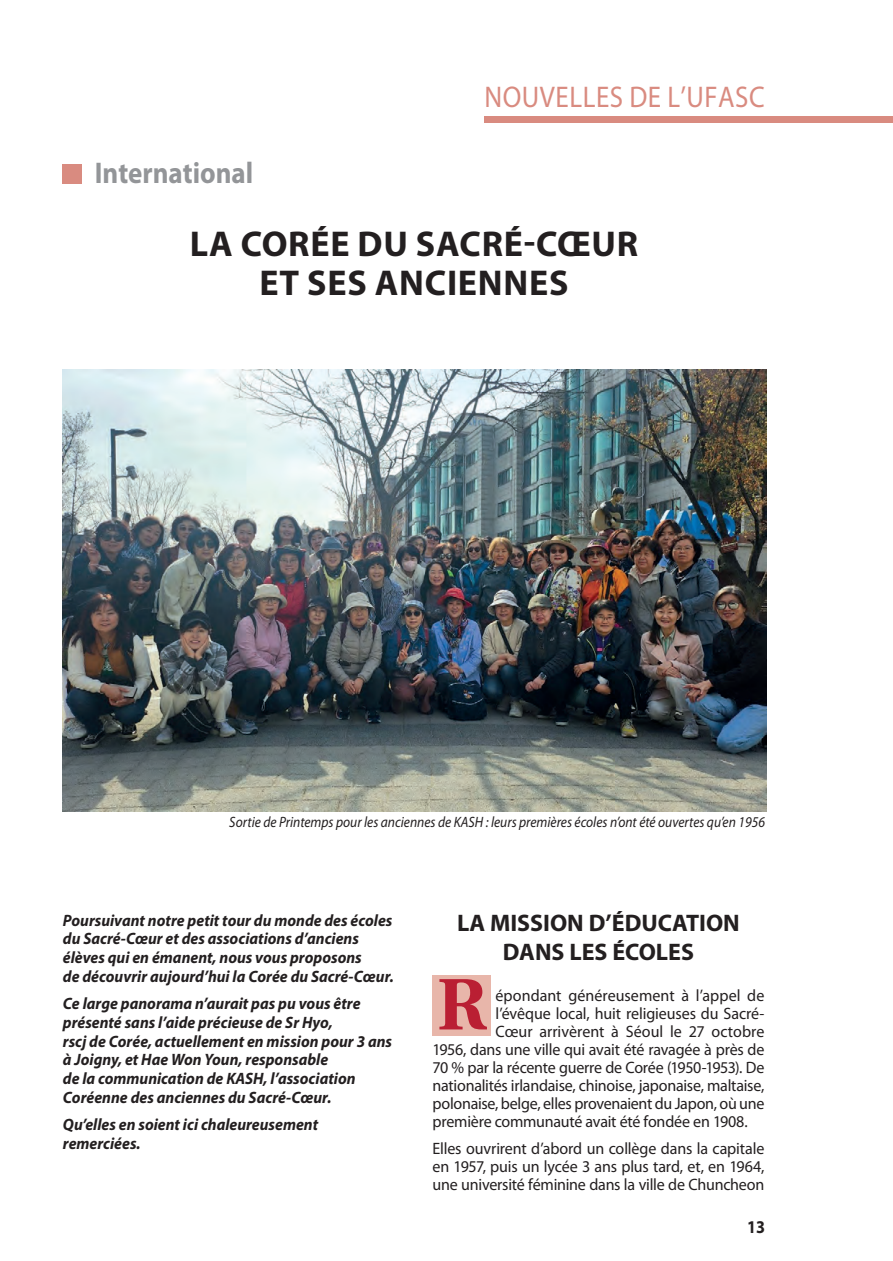
<style>
.page{position:relative;width:893px;height:1261px;background:#fff}
.page>*{position:absolute;margin:0;border:0;box-sizing:border-box;transform-origin:0 0}
.t1{font:700 72.75px "Utopia";color:#ba1f33}
.t2{font:700 36px/39px "Myriad Pro";letter-spacing:.02em;color:#231f20;text-align:center}
.t3{font:30px "Myriad Pro";letter-spacing:.02em;color:#d98b80;scale:.9 1}
.t4{font:700 30px "Myriad Pro";color:#939598;scale:.9 1}
.t5{font:700 24px/28.8px "Myriad Pro";color:#231f20;text-align:center}
.t6{font:700 18px "Myriad Pro";color:#231f20;scale:.9 1}
.t7{font:italic 700 16.5px/18.8px "Myriad Pro";color:#231f20;scale:.95 1}
.t8{font:16.5px/18px "Myriad Pro";letter-spacing:-.015em;color:#231f20;text-align:justify}
.t9{font:16.5px "Myriad Pro";letter-spacing:.005em;color:#231f20}
.t10{font:italic 15px "Myriad Pro";color:#231f20;scale:.9 1}
</style>
<div class="page">
<div style="left:484px;top:116px;width:408px;height:6px;background:#d98b80"></div>
<div style="left:63px;top:164px;width:19px;height:19px;background:#d98b80"></div>
<img style="left:63px;top:369px;width:703px;height:442px">
<div style="left:432px;top:975px;width:59px;height:60px;background:#e8b6aa"></div>
<h3 class="t4" style="left:95px;top:153px;width:178px">International</h3>
<h3 class="t3" style="left:484px;top:78px;width:313px">NOUVELLES DE L’UFASC</h3>
<h2 class="t2" style="left:190px;top:223px;width:450px">LA CORÉE DU SACRÉ-CŒUR<br>ET SES ANCIENNES</h2>
<p class="t10" style="left:229px;top:812px;width:596px">Sortie de Printemps pour les anciennes de KASH : leurs premières écoles n’ont été ouvertes qu’en 1956</p>
<p class="t7" style="left:63px;top:910px;width:350px">Poursuivant notre petit tour du monde des écoles du Sacré-Cœur et des associations d’anciens élèves qui en émanent, nous vous proposons<br>de découvrir aujourd’hui la Corée du Sacré-Cœur.</p>
<p class="t7" style="left:63px;top:994px;width:348px">Ce large panorama n’aurait pas pu vous être présenté sans l’aide précieuse de Sr Hyo,<br>rscj de Corée, actuellement en mission pour 3 ans à Joigny, et Hae Won Youn, responsable<br>de la communication de KASH, l’association Coréenne des anciennes du Sacré-Cœur.</p>
<p class="t7" style="left:63px;top:1115px;width:270px">Qu’elles en soient ici chaleureusement remerciées.</p>
<h3 class="t5" style="left:457px;top:908px;width:284px">LA MISSION D’ÉDUCATION<br>DANS LES ÉCOLES</h3>
<p class="t9" style="left:495px;top:986px;width:270px">épondant généreusement à l’appel de</p>
<p class="t8" style="left:495px;top:1004px;width:270px">l’évêque local, huit religieuses du Sacré-</p>
<p class="t9" style="left:495px;top:1022px;width:270px">Cœur arrivèrent à Séoul le 27 octobre</p>
<p class="t8" style="left:432px;top:1040px;width:333px">1956, dans une ville qui avait été ravagée à près de</p>
<p class="t8" style="left:432px;top:1058px;width:333px">70 % par la récente guerre de Corée (1950-1953). De</p>
<p class="t8" style="left:432px;top:1076px;width:333px">nationalités irlandaise, chinoise, japonaise, maltaise,</p>
<p class="t8" style="left:432px;top:1094px;width:333px">polonaise, belge, elles provenaient du Japon, où une</p>
<p class="t8" style="left:432px;top:1113px;width:316px">première communauté avait été fondée en 1908.</p>
<p class="t8" style="left:432px;top:1139px;width:333px">Elles ouvrirent d’abord un collège dans la capitale en 1957, puis un lycée 3 ans plus tard, et, en 1964, une université féminine dans la ville de Chuncheon</p>
<h1 class="t1" style="left:437px;top:963px;width:51px">R</h1>
<p class="t6" style="left:746px;top:1215px;width:21px">13</p>
</div>
